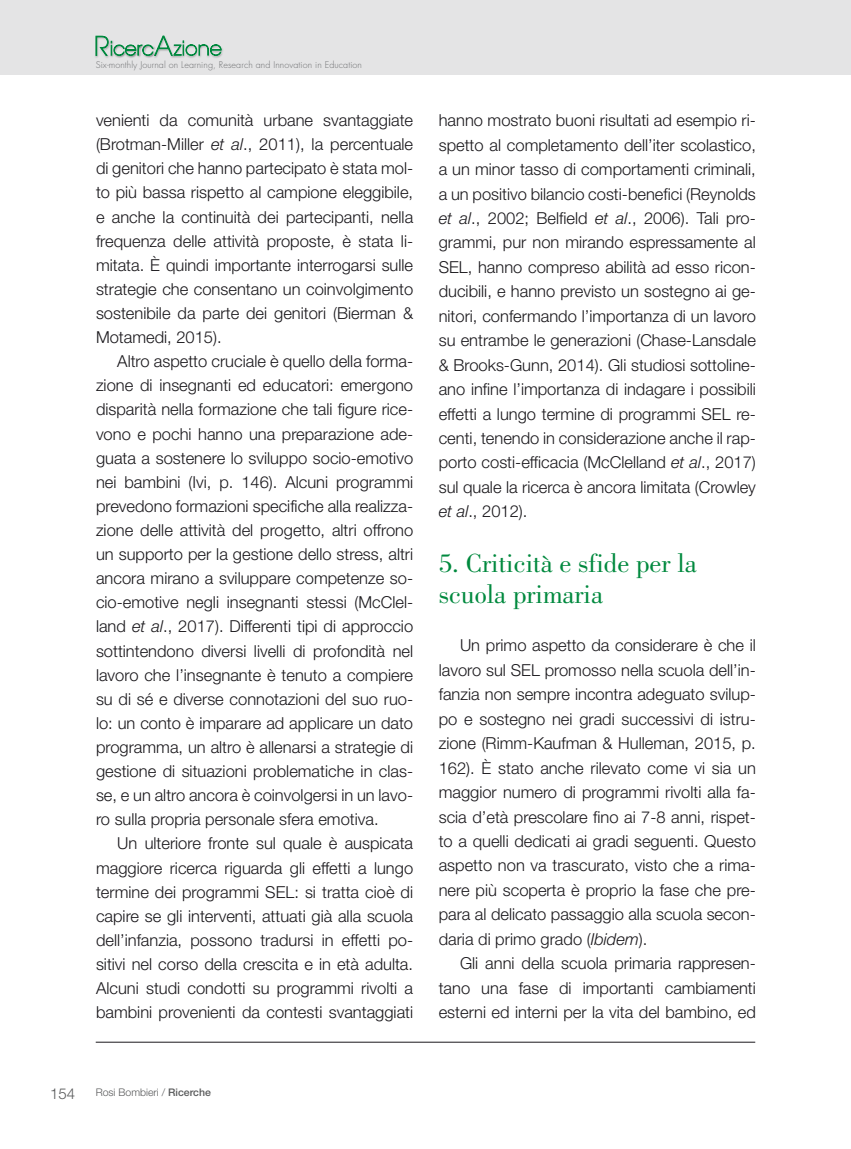
<style>
.page{position:relative;width:851px;height:1149px;background:#fff}
.page>*{position:absolute;margin:0;border:0;box-sizing:border-box;transform-origin:0 0}
.t1{font:27px/30.5px "Bodoni";color:#00893e}
.t2{font:300 16.5px/24.2px "Helvetica Neue LT";color:#1a181c;text-align:justify}
.t3{font:300 15px "Helvetica Neue CE";color:#595a5b}
.t4{font:300 10.5px "Helvetica Neue CE";color:#595a5b}
.t5{font:300 9px "Futura";letter-spacing:.01em;color:#707173}
.s1{font-style:italic}
.s2{font-weight:500}
</style>
<div class="page">
<hr style="left:96px;top:1041px;width:659px;height:1px;background:#1a181c">
<div style="left:829px;top:0;width:21px;height:74px;background:#e4e4e5"></div>
<div style="left:0;top:0;width:829px;height:74px;background:#e4e4e5"></div>
<div style="left:94px;top:35px;width:17px;height:24px;background:#1a181c;opacity:.3"></div>
<div style="left:109px;top:40px;width:47px;height:19px;background:#1a181c;opacity:.5"></div>
<div style="left:152px;top:35px;width:23px;height:24px;background:#1a181c;opacity:.3"></div>
<div style="left:171px;top:38px;width:52px;height:19px;background:#fff;opacity:.3"></div>
<div style="left:172px;top:39px;width:52px;height:20px;background:#1a181c;opacity:.3"></div>
<svg style="left:95px;top:36px;width:126px;height:20px"></svg>
<p class="t5" style="left:96px;top:60px;width:268px">Six-monthly Journal on Learning, Research and Innovation in Education</p>
<p class="t2" style="left:96px;top:108px;width:318px">venienti da comunità urbane svantaggiate (Brotman-Miller <span class="s1">et al</span>., 2011), la percentuale di genitori che hanno partecipato è stata mol&shy;to più bassa rispetto al campione eleggibile, e anche la continuità dei partecipanti, nella frequenza delle attività proposte, è stata li&shy;mitata. È quindi importante interrogarsi sulle strategie che consentano un coinvolgimento sostenibile da parte dei genitori (Bierman &amp; Motamedi, 2015).</p>
<p class="t2" style="left:96px;top:349px;width:318px;text-indent:21px">Altro aspetto cruciale è quello della forma&shy;zione di insegnanti ed educatori: emergono disparità nella formazione che tali figure rice&shy;vono e pochi hanno una preparazione ade&shy;guata a sostenere lo sviluppo socio-emotivo nei bambini (Ivi, p. 146). Alcuni programmi prevedono formazioni specifiche alla realizza&shy;zione delle attività del progetto, altri offrono un supporto per la gestione dello stress, altri ancora mirano a sviluppare competenze so&shy;cio-emotive negli insegnanti stessi (McClel&shy;land <span class="s1">et al</span>., 2017). Differenti tipi di approccio sottintendono diversi livelli di profondità nel lavoro che l’insegnante è tenuto a compiere su di sé e diverse connotazioni del suo ruo&shy;lo: un conto è imparare ad applicare un dato programma, un altro è allenarsi a strategie di gestione di situazioni problematiche in clas&shy;se, e un altro ancora è coinvolgersi in un lavo&shy;ro sulla propria personale sfera emotiva.</p>
<p class="t2" style="left:96px;top:830px;width:318px;text-indent:21px">Un ulteriore fronte sul quale è auspicata maggiore ricerca riguarda gli effetti a lungo termine dei programmi SEL: si tratta cioè di capire se gli interventi, attuati già alla scuola dell’infanzia, possono tradursi in effetti po&shy;sitivi nel corso della crescita e in età adulta.<br>Alcuni studi condotti su programmi rivolti a bambini provenienti da contesti svantaggiati</p>
<p class="t2" style="left:438px;top:108px;width:319px">hanno mostrato buoni risultati ad esempio ri&shy;spetto al completamento dell’iter scolastico, a un minor tasso di comportamenti criminali, a un positivo bilancio costi-benefici (Reynolds <span class="s1">et al</span>., 2002; Belfield <span class="s1">et al</span>., 2006). Tali pro&shy;grammi, pur non mirando espressamente al SEL, hanno compreso abilità ad esso ricon&shy;ducibili, e hanno previsto un sostegno ai ge&shy;nitori, confermando l’importanza di un lavoro su entrambe le generazioni (Chase-Lansdale &amp; Brooks-Gunn, 2014). Gli studiosi sottoline&shy;ano infine l’importanza di indagare i possibili effetti a lungo termine di programmi SEL re&shy;centi, tenendo in considerazione anche il rap&shy;porto costi-efficacia (McClelland <span class="s1">et al</span>., 2017) sul quale la ricerca è ancora limitata (Crowley <span class="s1">et al</span>., 2012).</p>
<h1 class="t1" style="left:438px;top:548px;width:259px">5. Criticità e sfide per la scuola primaria</h1>
<p class="t2" style="left:438px;top:633px;width:319px;text-indent:21px">Un primo aspetto da considerare è che il lavoro sul SEL promosso nella scuola dell’in&shy;fanzia non sempre incontra adeguato svilup&shy;po e sostegno nei gradi successivi di istru&shy;zione (Rimm-Kaufman &amp; Hulleman, 2015, p.<br>162). È stato anche rilevato come vi sia un maggior numero di programmi rivolti alla fa&shy;scia d’età prescolare fino ai 7-8 anni, rispet&shy;to a quelli dedicati ai gradi seguenti. Questo aspetto non va trascurato, visto che a rima&shy;nere più scoperta è proprio la fase che pre&shy;para al delicato passaggio alla scuola secon&shy;daria di primo grado (<span class="s1">Ibidem</span>).</p>
<p class="t2" style="left:438px;top:950px;width:319px;text-indent:21px">Gli anni della scuola primaria rappresen&shy;tano una fase di importanti cambiamenti esterni ed interni per la vita del bambino, ed</p>
<p class="t3" style="left:50px;top:1084px;width:27px">154</p>
<p class="t4" style="left:96px;top:1085px;width:117px">Rosi Bombieri / <span class="s2">Ricerche</span></p>
</div>
